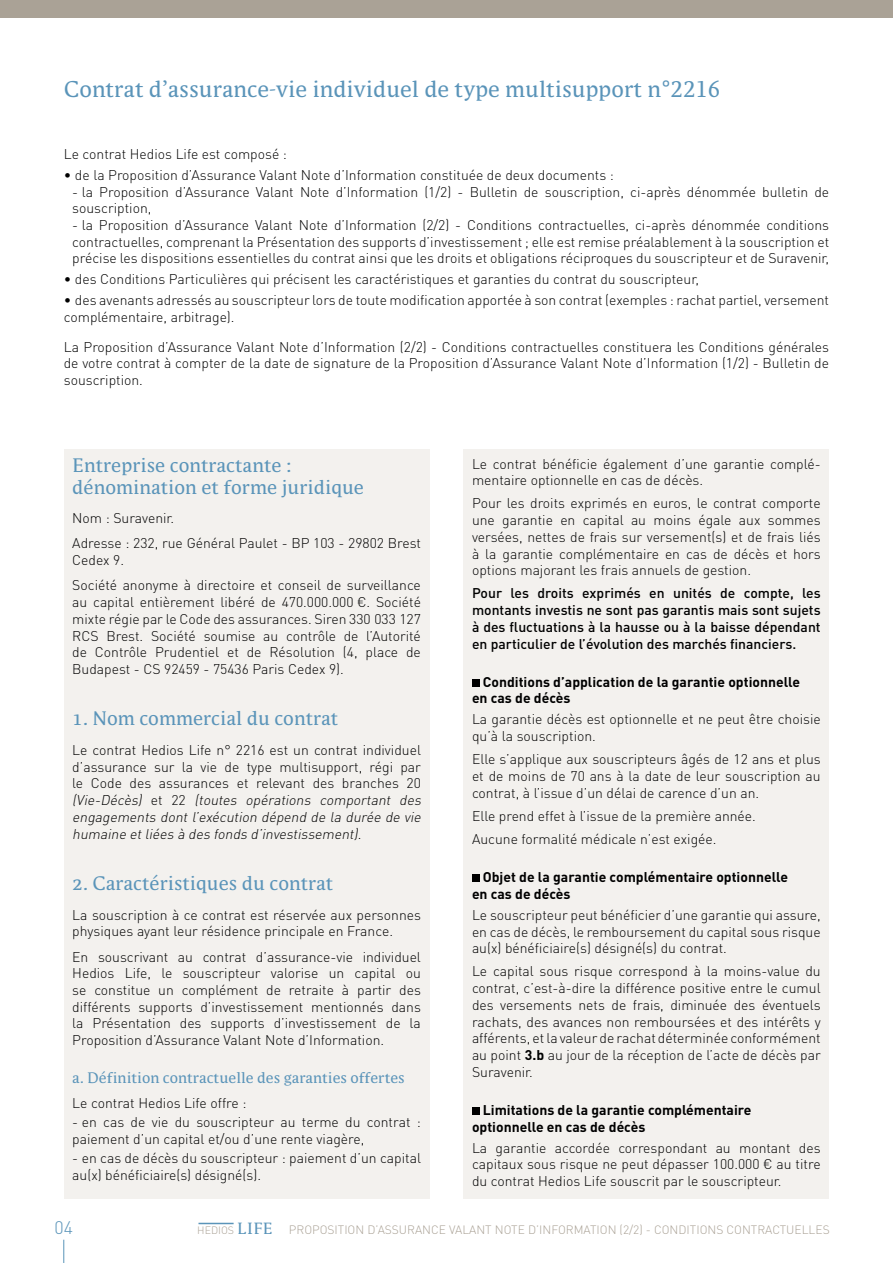
<style>
.page{position:relative;width:893px;height:1263px;background:#fff}
.page>*{position:absolute;margin:0;border:0;box-sizing:border-box;transform-origin:0 0}
.t1{font:21px "Parable LF";color:#5a94b9}
.t2{font:18px/21.6px "Parable";color:#5a94b9}
.t3{font:300 18px "DIN Pro";color:#5a94b9}
.t4{font:300 13.95px/16.8px "DIN Pro";color:#000}
.t5{font:500 13.95px/16.8px "DIN Pro";color:#000;text-align:justify}
.t6{font:700 13.95px/16.8px "DIN Pro";color:#000}
.t7{font:13.95px "Parable";color:#5a94b9}
.t8{font:300 12px "DIN Pro";color:#aaa296}
.t9{font:300 10.65px "DIN Pro";color:#aaa296}
.s1{font-style:italic}
.s2{font-weight:700}
.s3{font-family:"Parable";font-weight:400;font-size:15px;color:#5a94b9}
</style>
<div class="page">
<hr style="left:198px;top:1223px;width:36px;height:1px;background:#5a94b9">
<svg style="left:63px;top:1240px;width:1px;height:23px"></svg>
<div style="left:0;top:0;width:893px;height:18px;background:#aaa296"></div>
<div style="left:64px;top:449px;width:365px;height:750px;background:#f3f1ee"></div>
<div style="left:463px;top:449px;width:366px;height:750px;background:#f3f1ee"></div>
<div style="left:472px;top:679px;width:8px;height:8px;background:#000"></div>
<div style="left:472px;top:875px;width:8px;height:7px;background:#000"></div>
<div style="left:472px;top:1107px;width:8px;height:8px;background:#000"></div>
<h1 class="t1" style="left:64px;top:76px;width:658px">Contrat d’assurance-vie individuel de type multisupport n°2216</h1>
<p class="t4" style="left:64px;top:145px;width:225px">Le contrat Hedios Life est composé :</p>
<p class="t4" style="left:64px;top:166px;width:552px">• de la Proposition d’Assurance Valant Note d’Information constituée de deux documents :</p>
<p class="t4" style="left:72px;top:182px;width:758px">- la Proposition d’Assurance Valant Note d’Information (1/2) - Bulletin de souscription, ci-après dénommée bulletin de souscription,</p>
<p class="t4" style="left:72px;top:216px;width:758px;text-align:justify">- la Proposition d’Assurance Valant Note d’Information (2/2) - Conditions contractuelles, ci-après dénommée conditions contractuelles, comprenant la Présentation des supports d’investissement ; elle est remise préalablement à la souscription et précise les dispositions essentielles du contrat ainsi que les droits et obligations réciproques du souscripteur et de Suravenir,</p>
<p class="t4" style="left:64px;top:270px;width:637px">• des Conditions Particulières qui précisent les caractéristiques et garanties du contrat du souscripteur,</p>
<p class="t4" style="left:64px;top:291px;width:767px">• des avenants adressés au souscripteur lors de toute modification apportée à son contrat (exemples : rachat partiel, versement complémentaire, arbitrage).</p>
<p class="t4" style="left:64px;top:338px;width:767px;text-align:justify">La Proposition d’Assurance Valant Note d’Information (2/2) - Conditions contractuelles constituera les Conditions générales de votre contrat à compter de la date de signature de la Proposition d’Assurance Valant Note d’Information (1/2) - Bulletin de souscription.</p>
<p class="t2" style="left:72px;top:454px;width:293px">Entreprise contractante : dénomination et forme juridique</p>
<p class="t4" style="left:72px;top:505px;width:350px;line-height:25.2px">Nom : Suravenir.<br>Adresse : 232, rue Général Paulet - BP 103 - 29802 Brest</p>
<p class="t4" style="left:72px;top:547px;width:350px;line-height:25.2px">Cedex 9.<br>Société anonyme à directoire et conseil de surveillance</p>
<p class="t4" style="left:72px;top:593px;width:350px;text-align:justify">au capital entièrement libéré de 470.000.000 €. Société mixte régie par le Code des assurances. Siren 330 033 127<br>RCS Brest. Société soumise au contrôle de l’Autorité de Contrôle Prudentiel et de Résolution (4, place de Budapest - CS 92459 - 75436 Paris Cedex 9).</p>
<p class="t2" style="left:72px;top:708px;width:268px">1. Nom commercial du contrat</p>
<p class="t4" style="left:72px;top:741px;width:353px">Le contrat Hedios Life n° 2216 est un contrat individuel d’assurance sur la vie de type multisupport, régi par le Code des assurances et relevant des branches 20 <span class="s1">(Vie-Décès)</span> e t 2 2 <span class="s1">(toutes opérations comportant des engagements dont l’exécution dépend de la durée de vie humaine etliées à des fonds d’investissement)</span>.</p>
<p class="t2" style="left:72px;top:872px;width:263px">2. Caractéristiques du contrat</p>
<p class="t4" style="left:72px;top:905px;width:350px">La souscription à ce contrat est réservée aux personnes physiques ayant leur résidence principale en France.</p>
<p class="t4" style="left:72px;top:947px;width:350px;text-align:justify">En souscrivant au contrat d’assurance-vie individuel Hedios Life, le souscripteur valorise un capital ou se constitue un complément de retraite à partir des différents supports d’investissement mentionnés dans la Présentation des supports d’investissement de la Proposition d’Assurance Valant Note d’Information.</p>
<p class="t7" style="left:72px;top:1069px;width:334px">a. Définition contractuelle des garanties offertes</p>
<p class="t4" style="left:72px;top:1094px;width:176px">Le contrat Hedios Life offre :</p>
<p class="t4" style="left:72px;top:1113px;width:350px">- en cas de vie du souscripteur au terme du contrat : paiement d’un capital et/ou d’une rente viagère,</p>
<p class="t4" style="left:72px;top:1149px;width:350px">- en cas de décès du souscripteur : paiement d’un capital au(x) bénéficiaire(s) désigné(s).</p>
<p class="t4" style="left:472px;top:454px;width:350px">Le contrat bénéficie également d’une garantie complé&shy;mentaire optionnelle en cas de décès.</p>
<p class="t4" style="left:472px;top:494px;width:350px;text-align:justify">Pour les droits exprimés en euros, le contrat comporte une garantie en capital au moins égale aux sommes versées, nettes de frais sur versement(s) et de frais liés à la garantie complémentaire en cas de décès et hors options majorant les frais annuels de gestion.</p>
<p class="t5" style="left:472px;top:584px;width:350px">Pour les droits exprimés en unités de compte, les montants investis ne sont pas garantis mais sont sujets à des fluctuations à la hausse ou à la baisse dépendant en particulier de l’évolution des marchés financiers.</p>
<p class="t6" style="left:472px;top:673px;width:330px;text-indent:11px">Conditions d’application de la garantie optionnelle en cas de décès</p>
<p class="t4" style="left:472px;top:710px;width:350px">La garantie décès est optionnelle et ne peut être choisie qu’à la souscription.</p>
<p class="t4" style="left:472px;top:750px;width:350px;text-align:justify">Elle s’applique aux souscripteurs âgés de 12 ans et plus et de moins de 70 ans à la date de leur souscription au contrat, à l’issue d’un délai de carence d’un an.</p>
<p class="t4" style="left:472px;top:804px;width:285px;line-height:23.1px">Elle prend effet à l’issue de la première année.<br>Aucune formalité médicale n’est exigée.</p>
<p class="t6" style="left:472px;top:868px;width:318px;text-indent:11px">Objet de la garantie complémentaire optionnelle en cas de décès</p>
<p class="t4" style="left:472px;top:906px;width:350px;text-align:justify">Le souscripteur peut bénéficier d’une garantie qui assure, en cas de décès, le remboursement du capital sous risque au(x) bénéficiaire(s) désigné(s) du contrat.</p>
<p class="t4" style="left:472px;top:962px;width:350px;text-align:justify">Le capital sous risque correspond à la moins-value du contrat, c’est-à-dire la différence positive entre le cumul des versements nets de frais, diminuée des éventuels rachats, des avances non remboursées et des intérêts y afférents, et la valeur de rachat déterminée conformément au point <span class="s2">3.b</span> au jour de la réception de l’acte de décès par Suravenir.</p>
<p class="t6" style="left:472px;top:1101px;width:281px;text-indent:11px">Limitations de la garantie complémentaire optionnelle en cas de décès</p>
<p class="t4" style="left:472px;top:1138px;width:350px;text-align:justify">La garantie accordée correspondant au montant des capitaux sous risque ne peut dépasser 100.000 € au titre du contrat Hedios Life souscrit par le souscripteur.</p>
<p class="t3" style="left:55px;top:1215px;width:20px">04</p>
<p class="t9" style="left:197px;top:1223px;width:77px">HEDIOS <span class="s3">LIFE</span></p>
<p class="t8" style="left:289px;top:1222px;width:542px">PROPOSITION D’ASSURANCE VALANT NOTE D’INFORMATION (2/2) - CONDITIONS CONTRACTUELLES</p>
</div>
